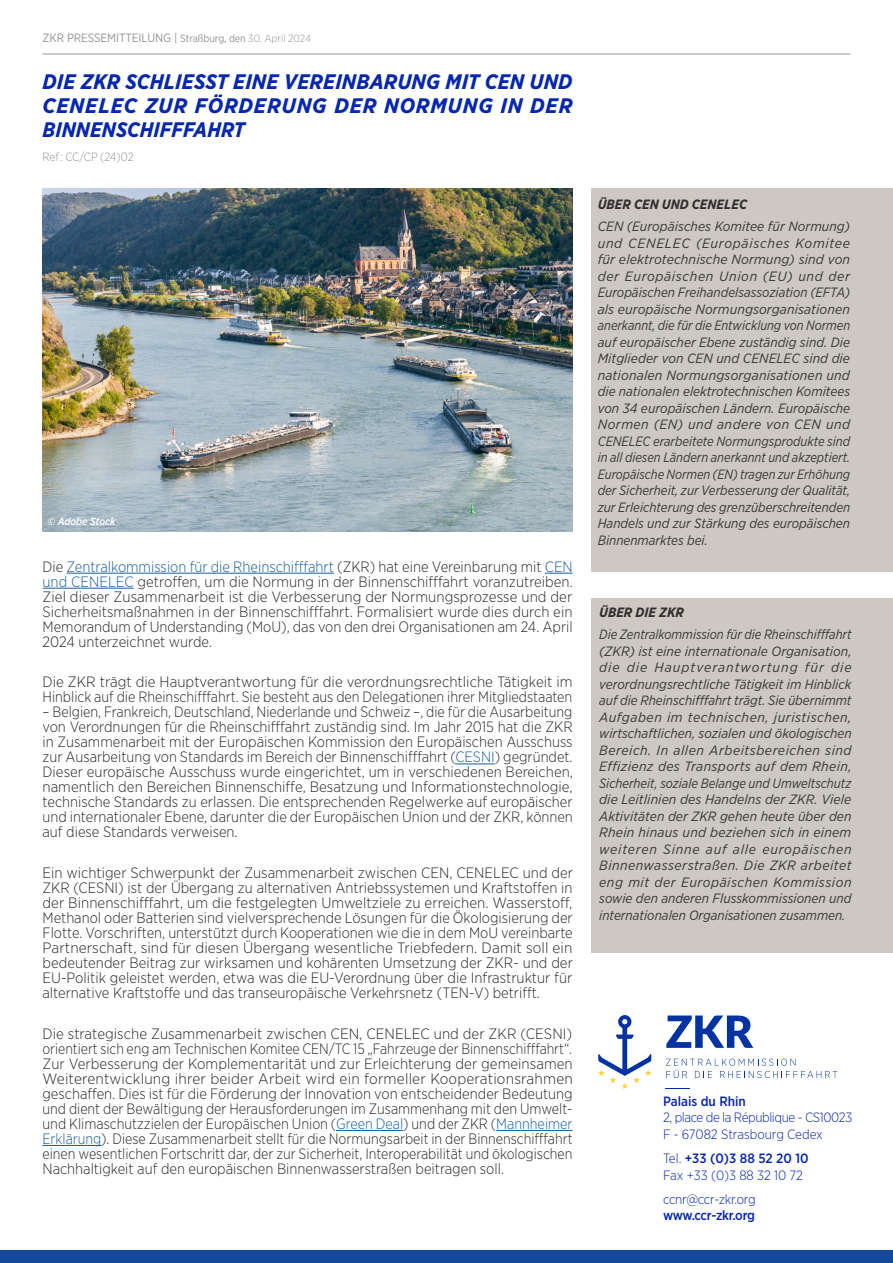
<style>
.page{position:relative;width:893px;height:1263px;background:#fff}
.page>*{position:absolute;margin:0;border:0;box-sizing:border-box;transform-origin:0 0}
.Texte_courant_light{font:italic 700 21px/24px "Gotham Narrow";letter-spacing:.03em;color:#0626af;text-align:justify}
.Texte_courant_light-2{font:300 15px/15px "Gotham Narrow";color:#282827;text-align:justify}
.Texte_courant_light-3{font:italic 13.5px/16.5px "Gotham Narrow";color:#373a36;text-align:justify}
.Texte_courant_light-4{font:italic 13.5px/16.5px "Gotham Narrow";color:#373a36;text-align:justify;scale:.96 1}
.t1{font:300 13.5px/16.2px "Gotham Narrow";letter-spacing:-.025em;color:#0626af}
.t2{font:300 13.5px "Gotham Narrow";color:#0626af}
.Texte_courant_light-5{font:italic 700 13.5px "Gotham Narrow";color:#312f30}
.t3{font:500 13.5px "Gotham Narrow";color:#0626af}
.t4{font:12px "Gotham Narrow";letter-spacing:-.01em;color:#939598}
.Texte_courant_light-6{font:300 12px "Gotham Narrow";letter-spacing:-.01em;color:#939598}
.Texte_courant_light-7{font:italic 500 10.5px "Gotham Narrow";color:#fff}
.s1{font-size:10.5px}
.s2{font-weight:300;font-size:10.5px}
.s3{color:#175d9e}
.s4{font-weight:500}
.s5{font-weight:300}
</style>
<div class="page">
<hr style="left:43px;top:54px;width:807px;height:1px;background:#939598">
<div style="left:592px;top:189px;width:301px;height:383px;background:#cdc8c1"></div>
<div style="left:0;top:1250px;width:893px;height:13px;background:#14499d"></div>
<hr style="left:67px;top:573px;width:267px;height:1px;background:#175d9e">
<svg style="left:545px;top:573px;width:28px;height:1px"></svg>
<hr style="left:43px;top:588px;width:91px;height:1px;background:#175d9e">
<hr style="left:455px;top:763px;width:40px;height:1px;background:#175d9e">
<hr style="left:336px;top:1130px;width:67px;height:1px;background:#175d9e">
<hr style="left:496px;top:1130px;width:77px;height:1px;background:#175d9e">
<hr style="left:43px;top:1145px;width:58px;height:1px;background:#175d9e">
<div style="left:591px;top:598px;width:302px;height:355px;background:#cdc8c1"></div>
<img style="left:43px;top:189px;width:530px;height:343px">
<svg style="left:598px;top:1015px;width:53px;height:74px"></svg>
<svg style="left:666px;top:1015px;width:87px;height:33px"></svg>
<svg style="left:666px;top:1058px;width:171px;height:20px"></svg>
<svg style="left:665px;top:1088px;width:25px;height:1px"></svg>
<p class="t4" style="left:43px;top:30px;width:270px">ZKR PRESSEMITTEILUNG | <span class="s1">Straßburg, den</span> <span class="s2">30. April 2024</span></p>
<p class="Texte_courant_light" style="left:43px;top:70px;width:532px">DIE ZKR SCHLIESST EINE VEREINBARUNG MIT CEN UND CENELEC ZUR FÖRDERUNG DER NORMUNG IN DER BINNENSCHIFFFAHRT</p>
<p class="Texte_courant_light-6" style="left:43px;top:150px;width:93px">Ref : CC/CP (24)02</p>
<p class="Texte_courant_light-7" style="left:48px;top:514px;width:69px">© Adobe Stock</p>
<p class="Texte_courant_light-2" style="left:43px;top:558px;width:532px">Die <span class="s3">Zentralkommission für die Rheinschifffahrt</span> (ZKR) hat eine Vereinbarung mit <span class="s3">CEN und CENELEC</span> getroffen, um die Normung in der Binnenschifffahrt voranzutreiben.<br>Ziel dieser Zusammenarbeit ist die Verbesserung der Normungsprozesse und der Sicherheitsmaßnahmen in der Binnenschifffahrt. Formalisiert wurde dies durch ein Memorandum of Understanding (MoU), das von den drei Organisationen am 24. April 2024 unterzeichnet wurde.</p>
<p class="Texte_courant_light-2" style="left:43px;top:674px;width:532px">Die ZKR trägt die Hauptverantwortung für die verordnungsrechtliche Tätigkeit im<br>Hinblick auf die Rheinschifffahrt. Sie besteht aus den Delegationen ihrer Mitgliedstaaten</p>
<p class="Texte_courant_light-2" style="left:43px;top:704px;width:532px">– Belgien, Frankreich, Deutschland, Niederlande und Schweiz –, die für die Ausarbeitung von Verordnungen für die Rheinschifffahrt zuständig sind. Im Jahr 2015 hat die ZKR in Zusammenarbeit mit der Europäischen Kommission den Europäischen Ausschuss zur Ausarbeitung von Standards im Bereich der Binnenschifffahrt (<span class="s3">CESNI</span>) gegründet.<br>Dieser europäische Ausschuss wurde eingerichtet, um in verschiedenen Bereichen, namentlich den Bereichen Binnenschiffe, Besatzung und Informationstechnologie, technische Standards zu erlassen. Die entsprechenden Regelwerke auf europäischer und internationaler Ebene, darunter die der Europäischen Union und der ZKR, können auf diese Standards verweisen.</p>
<p class="Texte_courant_light-2" style="left:43px;top:865px;width:532px">Ein wichtiger Schwerpunkt der Zusammenarbeit zwischen CEN, CENELEC und der ZKR (CESNI) ist der Übergang zu alternativen Antriebssystemen und Kraftstoffen in der Binnenschifffahrt, um die festgelegten Umweltziele zu erreichen. Wasserstoff, Methanol oder Batterien sind vielversprechende Lösungen für die Ökologisierung der Flotte. Vorschriften, unterstützt durch Kooperationen wie die in dem MoU vereinbarte Partnerschaft, sind für diesen Übergang wesentliche Triebfedern. Damit soll ein bedeutender Beitrag zur wirksamen und kohärenten Umsetzung der ZKR- und der EU-Politik geleistet werden, etwa was die EU-Verordnung über die Infrastruktur für alternative Kraftstoffe und das transeuropäische Verkehrsnetz (TEN-V) betrifft.</p>
<p class="Texte_courant_light-2" style="left:43px;top:1026px;width:532px">Die strategische Zusammenarbeit zwischen CEN, CENELEC und der ZKR (CESNI) orientiert sich eng am Technischen Komitee CEN/TC 15 „Fahrzeuge der Binnenschifffahrt“.<br>Zur Verbesserung der Komplementarität und zur Erleichterung der gemeinsamen Weiterentwicklung ihrer beider Arbeit wird ein formeller Kooperationsrahmen geschaffen. Dies ist für die Förderung der Innovation von entscheidender Bedeutung und dient der Bewältigung der Herausforderungen im Zusammenhang mit den Umwelt&shy;und Klimaschutzzielen der Europäischen Union (<span class="s3">Green Deal</span>) und der ZKR (<span class="s3">Mannheimer Erklärung</span>). Diese Zusammenarbeit stellt für die Normungsarbeit in der Binnenschifffahrt einen wesentlichen Fortschritt dar, der zur Sicherheit, Interoperabilität und ökologischen Nachhaltigkeit auf den europäischen Binnenwasserstraßen beitragen soll.</p>
<p class="Texte_courant_light-5" style="left:598px;top:196px;width:151px">ÜBER CEN UND CENELEC</p>
<p class="Texte_courant_light-3" style="left:598px;top:218px;width:254px">CEN (Europäisches Komitee für Normung) und CENELEC (Europäisches Komitee für elektrotechnische Normung) sind von der Europäischen Union (EU) und der Europäischen Freihandelsassoziation (EFTA) als europäische Normungsorganisationen anerkannt, die für die Entwicklung von Normen auf europäischer Ebene zuständig sind. Die Mitglieder von CEN und CENELEC sind die nationalen Normungsorganisationen und die nationalen elektrotechnischen Komitees von 34 europäischen Ländern. Europäische Normen (EN) und andere von CEN und CENELEC erarbeitete Normungsprodukte sind in all diesen Ländern anerkannt und akzeptiert.<br>Europäische Normen (EN) tragen zur Erhöhung der Sicherheit, zur Verbesserung der Qualität, zur Erleichterung des grenzüberschreitenden Handels und zur Stärkung des europäischen Binnenmarktes bei.</p>
<p class="Texte_courant_light-5" style="left:599px;top:604px;width:86px">ÜBER DIE ZKR</p>
<p class="Texte_courant_light-4" style="left:599px;top:626px;width:264px">Die Zentralkommission für die Rheinschifffahrt (ZKR) ist eine internationale Organisation, die die Hauptverantwortung für die verordnungsrechtliche Tätigkeit im Hinblick auf die Rheinschifffahrt trägt. Sie übernimmt Aufgaben im technischen, juristischen, wirtschaftlichen, sozialen und ökologischen Bereich. In allen Arbeitsbereichen sind Effizienz des Transports auf dem Rhein, Sicherheit, soziale Belange und Umweltschutz die Leitlinien des Handelns der ZKR. Viele Aktivitäten der ZKR gehen heute über den Rhein hinaus und beziehen sich in einem weiteren Sinne auf alle europäischen Binnenwasserstraßen. Die ZKR arbeitet eng mit der Europäischen Kommission sowie den anderen Flusskommissionen und internationalen Organisationen zusammen.</p>
<p class="t1" style="left:663px;top:1093px;width:191px"><span class="s4">Palais du Rhin<br></span>2, place de la République - CS10023</p>
<p class="t2" style="left:663px;top:1125px;width:161px">F - 67082 Strasbourg Cedex</p>
<p class="t3" style="left:663px;top:1150px;width:147px"><span class="s5">Tel.</span> +33 (0)3 88 52 20 10</p>
<p class="t2" style="left:663px;top:1166px;width:141px">Fax +33 (0)3 88 32 10 72</p>
<p class="t1" style="left:663px;top:1191px;width:94px">ccnr@ccr-zkr.org <span class="s4">www.ccr-zkr.org</span></p>
</div>
